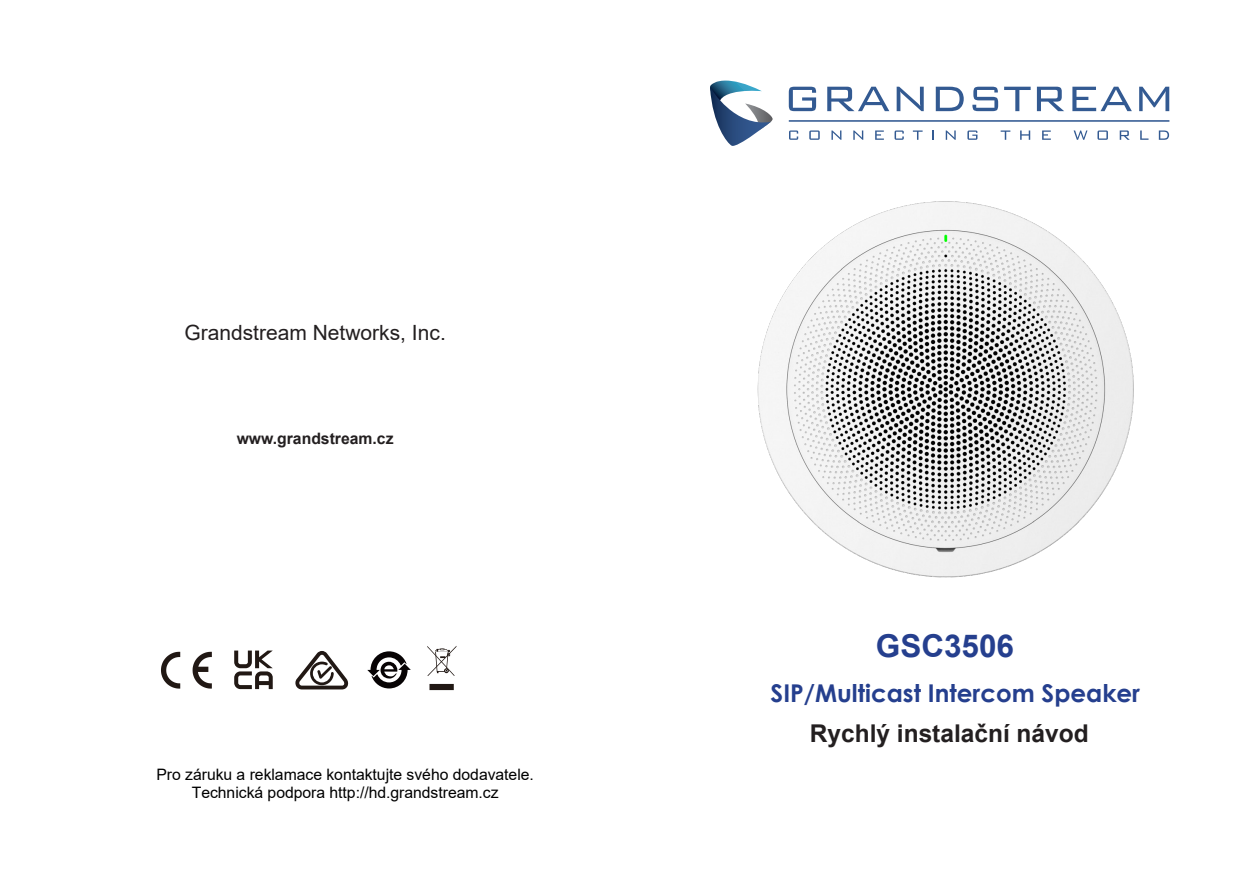
<style>
.page{position:relative;width:1260px;height:882px;background:#fff}
.page>*{position:absolute;margin:0;border:0;box-sizing:border-box;transform-origin:0 0}
.t1{font:700 31.5px "Arial";color:#253f8e}
.t2{font:700 24.5px "Century Gothic";color:#253f8e}
.t3{font:700 24.5px "Arial";color:#231f20}
.t4{font:21px "Arial";color:#231f20}
.t5{font:15.75px/18.9px "Arial";color:#000;text-align:center}
.t6{font:15.75px "Arial";color:#231f20}
.t7{font:700 15.75px "Arial";color:#231f20}
.s1{font-style:inherit}
</style>
<div class="page">
<svg style="left:789px;top:87px;width:27px;height:24px"></svg>
<svg style="left:827px;top:87px;width:62px;height:24px"></svg>
<svg style="left:897px;top:87px;width:27px;height:24px"></svg>
<svg style="left:936px;top:87px;width:28px;height:24px"></svg>
<svg style="left:972px;top:87px;width:26px;height:24px"></svg>
<svg style="left:1004px;top:87px;width:27px;height:24px"></svg>
<svg style="left:1037px;top:87px;width:27px;height:24px"></svg>
<svg style="left:1072px;top:87px;width:60px;height:24px"></svg>
<svg style="left:1139px;top:87px;width:30px;height:24px"></svg>
<svg style="left:789px;top:130px;width:9px;height:9px"></svg>
<svg style="left:809px;top:130px;width:11px;height:9px"></svg>
<svg style="left:832px;top:130px;width:9px;height:9px"></svg>
<svg style="left:853px;top:130px;width:10px;height:9px"></svg>
<svg style="left:875px;top:130px;width:9px;height:9px"></svg>
<svg style="left:895px;top:130px;width:9px;height:9px"></svg>
<svg style="left:913px;top:130px;width:10px;height:9px"></svg>
<svg style="left:932px;top:130px;width:2px;height:9px"></svg>
<svg style="left:946px;top:130px;width:10px;height:9px"></svg>
<svg style="left:967px;top:130px;width:11px;height:9px"></svg>
<svg style="left:1001px;top:130px;width:9px;height:9px"></svg>
<svg style="left:1020px;top:130px;width:10px;height:9px"></svg>
<svg style="left:1042px;top:130px;width:9px;height:9px"></svg>
<svg style="left:1159px;top:130px;width:10px;height:9px"></svg>
<svg style="left:1098px;top:130px;width:10px;height:9px"></svg>
<svg style="left:1120px;top:130px;width:9px;height:9px"></svg>
<svg style="left:1140px;top:130px;width:9px;height:9px"></svg>
<svg style="left:1074px;top:130px;width:14px;height:9px"></svg>
<hr style="left:789px;top:120px;width:380px;height:2px;background:#335a92">
<svg style="left:710px;top:81px;width:63px;height:58px"></svg>
<img style="left:725px;top:139px;width:442px;height:439px">
<svg style="left:234px;top:651px;width:39px;height:38px"></svg>
<svg style="left:161px;top:652px;width:51px;height:37px"></svg>
<svg style="left:367px;top:651px;width:44px;height:37px"></svg>
<svg style="left:427px;top:646px;width:29px;height:30px"></svg>
<div style="left:430px;top:684px;width:24px;height:6px;background:#211814"></div>
<svg style="left:295px;top:651px;width:54px;height:38px"></svg>
<p class="t4" style="left:184px;top:318px;width:263px">Grandstream Networks, Inc.</p>
<p class="t6" style="left:210px;top:323px;width:200px">126 Brookline Ave, 3rd Floor</p>
<p class="t7" style="left:237px;top:427px;width:158px">www.grandstream.c<span class="s1">Z</span></p>
<p class="t5" style="left:156px;top:765px;width:379px">Pro záruku a reklamace kontaktujte svého dodavatele.<br>Technická podpora http://hd.grandstream.cz</p>
<p class="t1" style="left:876px;top:623px;width:140px">GSC3506</p>
<p class="t2" style="left:771px;top:674px;width:371px">SIP/Multicast Intercom Speaker</p>
<p class="t3" style="left:810px;top:722px;width:79px"><span class="s1">Rychl</span>ÝINSTALAČNÍNÁVOD</p>
</div>
